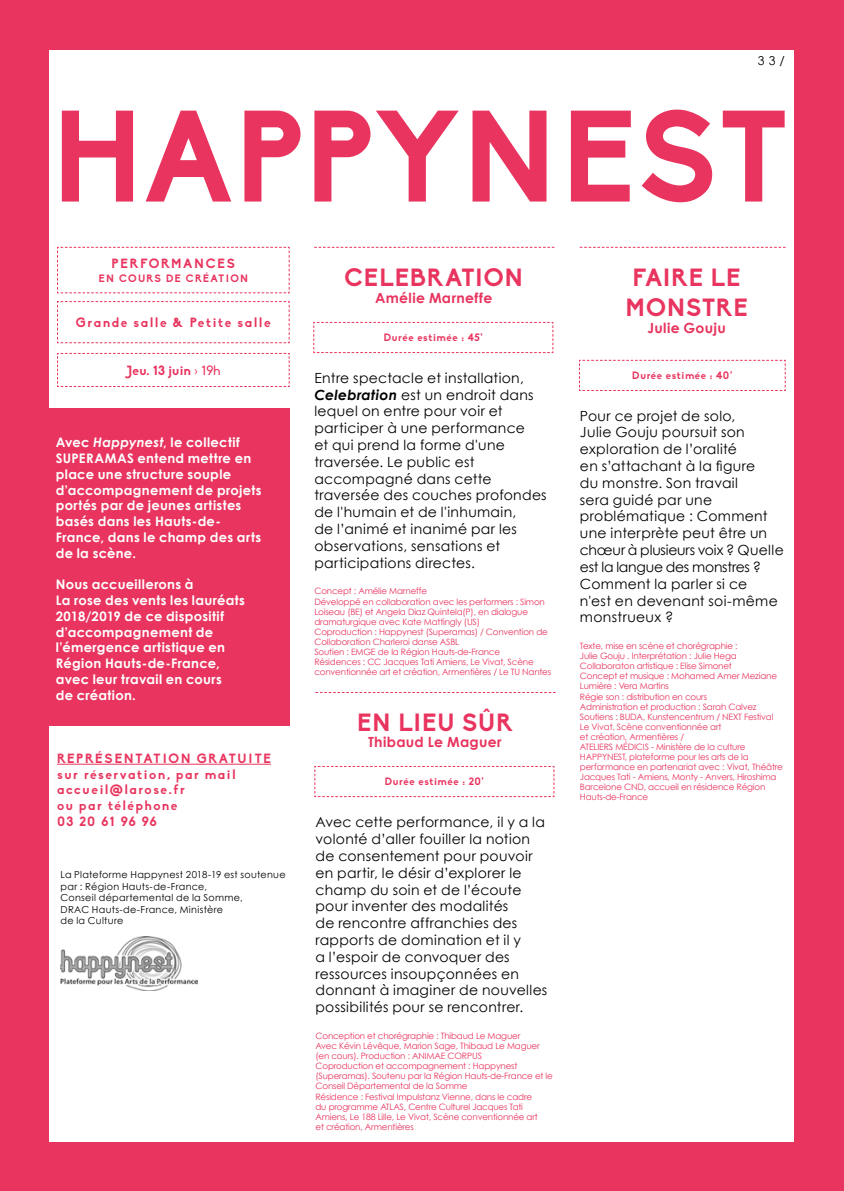
<style>
.page{position:relative;width:844px;height:1191px;background:#fff}
.page>*{position:absolute;margin:0;border:0;box-sizing:border-box;transform-origin:0 0}
.t1{font:700 127.75px "Biko";letter-spacing:.01em;color:#e8345e}
.t2{font:700 24.5px/29.4px "Biko";letter-spacing:.03em;color:#e8345e;text-align:center}
.t3{font:14px/16.8px "Century Gothic";letter-spacing:.02em;color:#000}
.t4{font:700 14px "Century Gothic";letter-spacing:.02em;color:#e8345e}
.t5{font:700 13.12px/15.8px "Century Gothic";letter-spacing:.025em;color:#fff}
.t6{font:700 13.12px/15.8px "Biko";letter-spacing:.12em;color:#e8345e}
.t7{font:700 13.12px "Biko";letter-spacing:.02em;color:#e8345e}
.t8{font:12.25px "Century Gothic";color:#000}
.t9{font:700 10.5px "Biko";letter-spacing:.06em;color:#e8345e}
.t10{font:700 10.5px "Biko";letter-spacing:.12em;color:#e8345e}
.t11{font:9.62px/11.5px "Century Gothic";letter-spacing:.03em;color:#000}
.t12{font:8.75px/10.2px "Century Gothic";letter-spacing:-.02em;color:#e8345e}
.s1{font-family:"Myriad Pro";font-weight:400}
.s2{font-weight:400}
.s3{font-style:italic}
.s4{font-family:"Century Gothic"}
.s5{font-weight:700;font-style:italic}
</style>
<div class="page">
<div style="left:0;top:0;width:843px;height:1191px;background:#e8345e"></div>
<div style="left:50px;top:50px;width:744px;height:1091px;background:#fff"></div>
<div style="left:0;top:408px;width:289px;height:317px;background:#e8345e"></div>
<hr style="left:57px;top:764px;width:214px;height:1px;background:#e8345e">
<svg style="left:57px;top:246px;width:233px;height:48px"></svg>
<svg style="left:57px;top:301px;width:233px;height:43px"></svg>
<svg style="left:57px;top:352px;width:233px;height:35px"></svg>
<svg style="left:314px;top:247px;width:240px;height:1px"></svg>
<svg style="left:579px;top:247px;width:206px;height:1px"></svg>
<svg style="left:315px;top:692px;width:240px;height:1px"></svg>
<svg style="left:314px;top:765px;width:240px;height:32px"></svg>
<svg style="left:313px;top:321px;width:240px;height:32px"></svg>
<svg style="left:579px;top:359px;width:206px;height:32px"></svg>
<img style="left:60px;top:936px;width:137px;height:54px">
<h3 class="t8" style="left:757px;top:53px;width:28px">33/</h3>
<h1 class="t1" style="left:52px;top:80px;width:737px">HAPPYNEST</h1>
<h3 class="t6" style="left:111px;top:256px;width:125px">PERFORMANCES</h3>
<p class="t10" style="left:99px;top:272px;width:151px">EN COURS DE CRÉATION</p>
<h3 class="t6" style="left:76px;top:315px;width:196px">Grande salle &amp; Petite salle</h3>
<h3 class="t7" style="left:126px;top:362px;width:96px">Jeu. 13 juin <span class="s1">›</span> <span class="s2">19h</span></h3>
<h3 class="t5" style="left:56px;top:434px;width:207px">Avec <span class="s3">Happynest</span>, le collectif<br>SUPERAMAS entend mettre en place une structure souple d’accompagnement de projets portés par de jeunes artistes basés dans les Hauts-de-<br>France, dans le champ des arts de la scène.</h3>
<h3 class="t5" style="left:56px;top:576px;width:191px">Nous accueillerons à<br>La rose des vents les lauréats<br>2018/2019 de ce dispositif d’accompagnement de l’émergence artistique en<br>Région Hauts-de-France, avec leur travail en cours<br>de création.</h3>
<h3 class="t6" style="left:57px;top:750px;width:215px">REPRÉSENTATION GRATUITE sur réservation, par mail accueil@larose.fr<br>ou par téléphone<br>03 20 61 96 96</h3>
<p class="t11" style="left:60px;top:868px;width:226px">La Plateforme Happynest 2018-19 est soutenue par : Région Hauts-de-France,<br>Conseil départemental de la Somme,<br>DRAC Hauts-de-France, Ministère<br>de la Culture</p>
<h2 class="t2" style="left:344px;top:263px;width:180px">CELEBRATION</h2>
<h3 class="t4" style="left:375px;top:289px;width:119px">Amélie Marneffe</h3>
<p class="t9" style="left:383px;top:331px;width:100px">Durée estimée : 45<span class="s4">'</span></p>
<p class="t3" style="left:314px;top:369px;width:234px">Entre spectacle et installation,<br><span class="s5">Celebration</span> est un endroit dans lequel on entre pour voir et participer à une performance<br>et qui prend la forme d'une traversée. Le public est accompagné dans cette traversée des couches profondes de l'humain et de l'inhumain,<br>de l’animé et inanimé par les observations, sensations et participations directes.</p>
<p class="t12" style="left:314px;top:586px;width:238px">Concept : Amélie Marneffe<br>Développé en collaboration avec les performers : Simon Loiseau (BE) et Angela Diaz Quintela(P), en dialogue dramaturgique avec Kate Mattingly (US)<br>Coproduction : Happynest (Superamas) / Convention de Collaboration Charleroi danse ASBL<br>Soutien : EMGE de la Région Hauts-de-France<br>Résidences : CC Jacques Tati Amiens, Le Vivat, Scène conventionnée art et création, Armentières / Le TU Nantes</p>
<h2 class="t2" style="left:356px;top:707px;width:158px">EN LIEU SÛR</h2>
<h3 class="t4" style="left:368px;top:733px;width:135px">Thibaud Le Maguer</h3>
<p class="t9" style="left:385px;top:775px;width:100px">Durée estimée : 20<span class="s4">'</span></p>
<p class="t3" style="left:315px;top:813px;width:233px">Avec cette performance, il y a la volonté d’aller fouiller la notion de consentement pour pouvoir en partir, le désir d’explorer le champ du soin et de l’écoute pour inventer des modalités<br>de rencontre affranchies des rapports de domination et il y<br>a l’espoir de convoquer des ressources insoupçonnées en donnant à imaginer de nouvelles possibilités pour se rencontrer.</p>
<p class="t12" style="left:315px;top:1030px;width:239px">Conception et chorégraphie : Thibaud Le Maguer<br>Avec Kévin Lévêque, Marion Sage, Thibaud Le Maguer (en cours). Production : ANIMAE CORPUS<br>Coproduction et accompagnement : Happynest (Superamas). Soutenu par la Région Hauts-de-France et le Conseil Départemental de la Somme<br>Résidence : Festival Impulstanz Vienne, dans le cadre<br>du programme ATLAS, Centre Culturel Jacques Tati Amiens, Le 188 Lille, Le Vivat, Scène conventionnée art<br>et création, Armentières</p>
<h2 class="t2" style="left:625px;top:263px;width:124px">FAIRE LE<br>MONSTRE</h2>
<h3 class="t4" style="left:647px;top:319px;width:80px">Julie Gouju</h3>
<p class="t9" style="left:632px;top:369px;width:101px">Durée estimée : 40<span class="s4">'</span></p>
<p class="t3" style="left:580px;top:407px;width:205px">Pour ce projet de solo,<br>Julie Gouju poursuit son exploration de l’oralité<br>en s’attachant à la figure<br>du monstre. Son travail<br>sera guidé par une problématique : Comment une interprète peut être un chœur à plusieurs voix ? Quelle est la langue des monstres ?<br>Comment la parler si ce<br>n'est en devenant soi-même monstrueux ?</p>
<p class="t12" style="left:580px;top:641px;width:204px">Texte, mise en scène et chorégraphie :<br>Julie Gouju . Interprétation : Julie Hega Collaboraton artistique : Elise Simonet<br>Concept et musique : Mohamed Amer Meziane Lumière : Vera Martins<br>Régie son : distribution en cours<br>Administration et production : Sarah Calvez Soutiens : BUDA, Kunstencentrum / NEXT Festival Le Vivat, Scène conventionnée art<br>et création, Armentières /<br>ATELIERS MÉDICIS - Ministère de la culture HAPPYNEST, plateforme pour les arts de la performance en partenariat avec : Vivat, Théâtre Jacques Tati - Amiens, Monty - Anvers, Hiroshima Barcelone CND, accueil en résidence Région Hauts-de-France</p>
</div>
